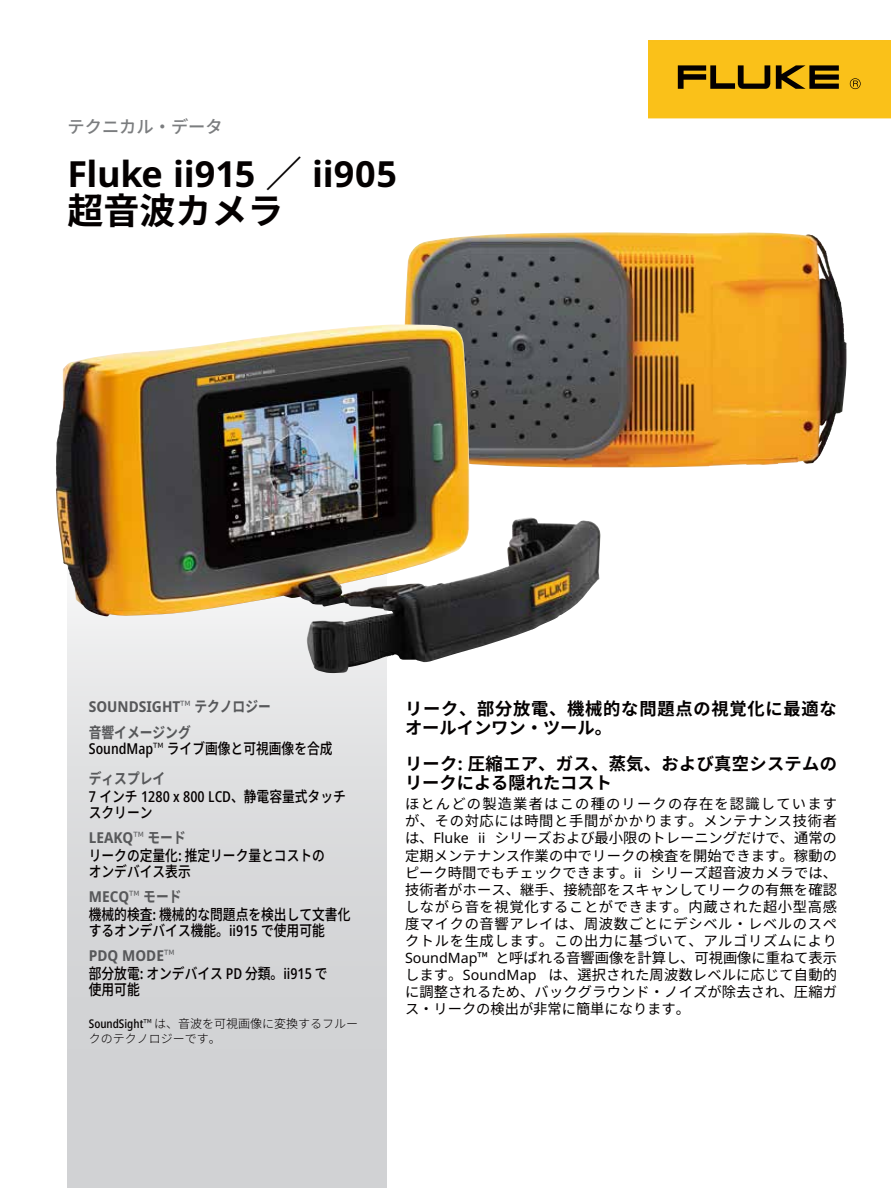
<style>
.page{position:relative;width:891px;height:1188px;background:#fff}
.page>*{position:absolute;margin:0;border:0;box-sizing:border-box;transform-origin:0 0}
.t1{font:700 36px "Noto Sans";letter-spacing:-.01em;color:#040000}
.t2{font:100 36px "Noto Sans JP";color:#040000}
.t3{font:100 17.25px/18.8px "Noto Sans JP";letter-spacing:.02em;color:#040000}
.t4{font:100 17.25px/18.8px "Noto Sans JP";letter-spacing:.045em;color:#040000}
.t5{font:100 17.25px "Noto Sans JP";color:#7b7d7f}
.t6{font:100 15px/16.5px "Noto Sans JP";color:#040000;scale:.85 1}
.t7{font:700 semi-condensed 15px "Noto Sans";color:#57585a}
.t8{font:100 15px/16.5px "Noto Sans JP";color:#040000}
.t9{font:500 condensed 15px "Noto Sans";color:#040000}
.t10{font:100 15px "Noto Sans JP";color:#57585a;scale:.85 1}
.t11{font:100 14.25px/17.1px "Noto Sans JP";letter-spacing:.01em;color:#040000;text-align:justify}
.t12{font:100 12px/15px "Noto Sans JP";color:#040000}
.s1{font-family:"Noto Sans JP";font-weight:100}
.s2{font-family:"Noto Sans JP";font-weight:100;font-stretch:normal}
.s3{color:#57585a}
.s4{font-family:"Noto Sans";font-weight:500;font-stretch:condensed}
.s5{font-family:"Noto Sans";font-weight:700}
.s6{font-family:"Noto Sans";font-weight:400}
</style>
<div class="page">
<div style="left:68px;top:540px;width:319px;height:648px;background:#d1d2d4"></div>
<svg style="left:648px;top:40px;width:243px;height:78px;background:#e1ad16"></svg>
<img style="left:404px;top:232px;width:443px;height:235px">
<img style="left:56px;top:327px;width:545px;height:346px">
<p class="t5" style="left:68px;top:117px;width:157px">テクニカル・データ</p>
<h1 class="t1" style="left:68px;top:149px;width:331px">Fluke ii915 <span class="s1">／</span> ii905</h1>
<h1 class="t2" style="left:68px;top:191px;width:217px">超音波カメラ</h1>
<p class="t7" style="left:89px;top:695px;width:184px">SOUNDSIGHT<span class="s2">™ テクノロジー</span></p>
<p class="t8" style="left:89px;top:724px;width:245px"><span class="s3">音響イメージング<br></span><span class="s4">SoundMap</span>™ ライブ画像と可視画像を合成</p>
<p class="t10" style="left:89px;top:770px;width:91px">ディスプレイ</p>
<p class="t9" style="left:89px;top:786px;width:259px">7 <span class="s2">インチ</span> 1280 x 800 LCD<span class="s2">、静電容量式タッチ</span></p>
<p class="t6" style="left:89px;top:805px;width:76px">スクリーン</p>
<p class="t7" style="left:89px;top:827px;width:98px">LEAKQ<span class="s2">™ モード</span></p>
<p class="t6" style="left:89px;top:847px;width:279px">リークの定量化: 推定リーク量とコストのオンデバイス表示</p>
<p class="t7" style="left:89px;top:886px;width:94px">MECQ<span class="s2">™ モード</span></p>
<p class="t6" style="left:89px;top:906px;width:309px">機械的検査: 機械的な問題点を検出して文書化するオンデバイス機能。<span class="s4">ii915</span> で使用可能</p>
<p class="t7" style="left:89px;top:945px;width:87px">PDQ MODE<span class="s2">™</span></p>
<p class="t6" style="left:89px;top:965px;width:282px">部分放電: オンデバイス <span class="s4">PD</span> 分類。<span class="s4">ii915</span> で使用可能</p>
<p class="t12" style="left:89px;top:1016px;width:271px"><span class="s4">SoundSight</span>™ は、音波を可視画像に変換するフルークのテクノロジーです。</p>
<p class="t4" style="left:405px;top:700px;width:433px">リーク、部分放電、機械的な問題点の視覚化に最適なオールインワン・ツール。</p>
<p class="t3" style="left:405px;top:755px;width:434px">リーク<span class="s5">:</span> 圧縮エア、ガス、蒸気、および真空システムのリークによる隠れたコスト</p>
<p class="t11" style="left:405px;top:796px;width:434px">ほとんどの製造業者はこの種のリークの存在を認識していますが、その対応には時間と手間がかかります。メンテナンス技術者は、<span class="s6">Fluke ii</span> シリーズおよび最小限のトレーニングだけで、通常の定期メンテナンス作業の中でリークの検査を開始できます。稼動のピーク時間でもチェックできます。<span class="s6">ii</span> シリーズ超音波カメラでは、技術者がホース、継手、接続部をスキャンしてリークの有無を確認しながら音を視覚化することができます。内蔵された超小型高感度マイクの音響アレイは、周波数ごとにデシベル・レベルのスペクトルを生成します。この出力に基づいて、アルゴリズムにより<span class="s6">SoundMap</span>™ と呼ばれる音響画像を計算し、可視画像に重ねて表示します。<span class="s6">SoundMap</span> は、選択された周波数レベルに応じて自動的に調整されるため、バックグラウンド・ノイズが除去され、圧縮ガス・リークの検出が非常に簡単になります。</p>
</div>
